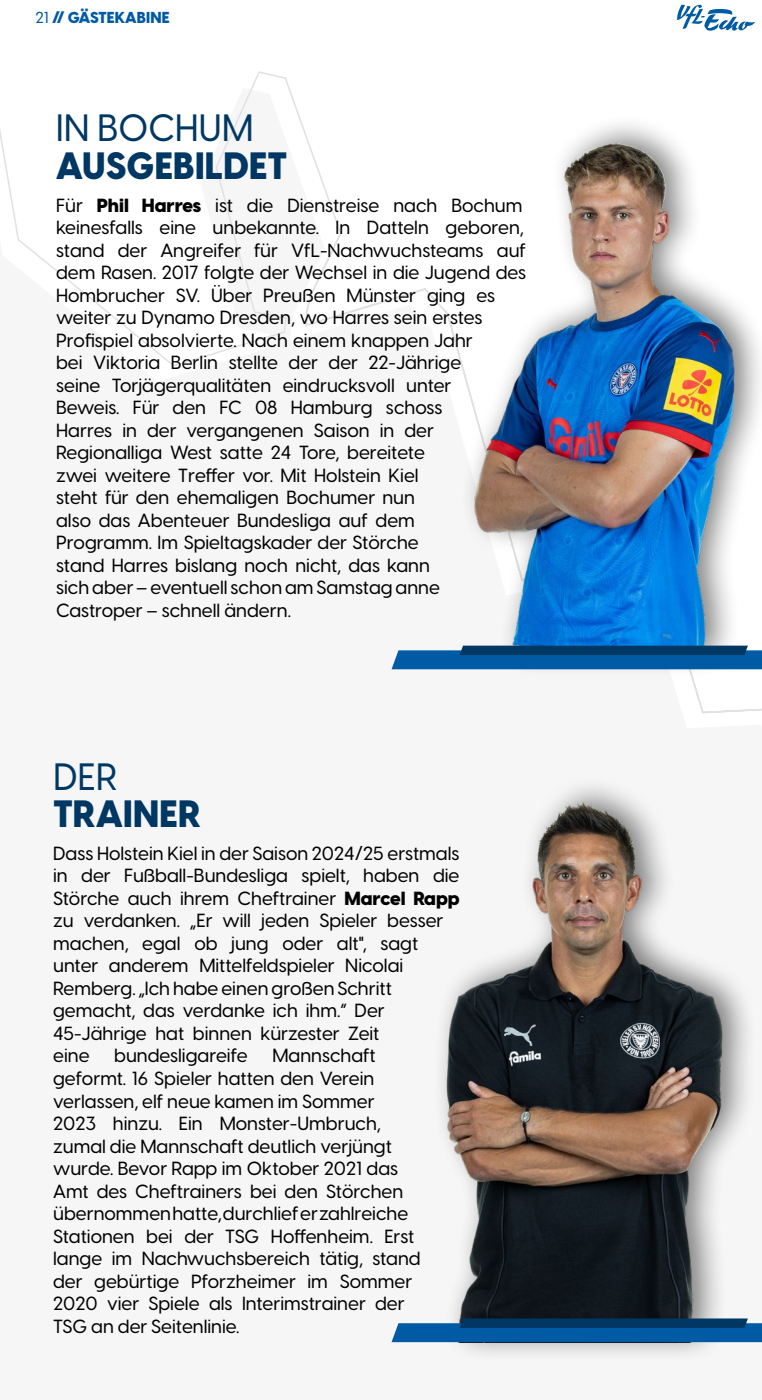
<style>
.page{position:relative;width:762px;height:1400px;background:#fff}
.page>*{position:absolute;margin:0;border:0;box-sizing:border-box;transform-origin:0 0}
.t1{font:800 37.5px "Visby CF";letter-spacing:.01em;color:#003863}
.t2{font:500 37.5px "Visby CF";letter-spacing:.01em;color:#003863}
.t3{font:500 18.75px/22.5px "Visby CF";color:#000}
.t4{font:800 15.62px "Visby CF";letter-spacing:.01em;color:#005ba4}
.s1{font-weight:500}
.s2{font-weight:800}
</style>
<div class="page">
<div style="left:0;top:826px;width:762px;height:574px;background:#f6f6f6"></div>
<svg style="left:677px;top:4px;width:78px;height:27px"></svg>
<div style="left:432px;top:774px;width:326px;height:589px;background:#000;opacity:.5"></div>
<img style="left:432px;top:795px;width:326px;height:523px">
<svg style="left:391px;top:1318px;width:371px;height:24px;background:#0f5893"></svg>
<div style="left:459px;top:113px;width:303px;height:566px;background:#000;opacity:.5"></div>
<img style="left:398px;top:136px;width:364px;height:509px">
<svg style="left:391px;top:645px;width:371px;height:24px;background:#105b96"></svg>
<p class="t4" style="left:35px;top:5px;width:136px"><span class="s1">21</span> // GÄSTEKABINE</p>
<h1 class="t2" style="left:56px;top:100px;width:199px">IN BOCHUM</h1>
<h1 class="t1" style="left:56px;top:136px;width:232px">AUSGEBILDET</h1>
<p class="t3" style="left:56px;top:192px;width:472px">Für <span class="s2">Phil Harres</span> ist die Dienstreise nach Bochum keinesfalls eine unbekannte. In Datteln geboren, stand der Angreifer für VfL-Nachwuchsteams auf dem Rasen. 2017 folgte der Wechsel in die Jugend des Hombrucher SV. Über Preußen Münster ging es weiter zu Dynamo Dresden, wo Harres sein erstes Profispiel absolvierte. Nach einem knappen Jahr<br>bei Viktoria Berlin stellte der der 22-Jährige<br>seine Torjägerqualitäten eindrucksvoll unter<br>Beweis. Für den FC 08 Hamburg schoss<br>Harres in der vergangenen Saison in der Regionalliga West satte 24 Tore, bereitete<br>zwei weitere Treffer vor. Mit Holstein Kiel<br>steht für den ehemaligen Bochumer nun<br>also das Abenteuer Bundesliga auf dem<br>Programm. Im Spieltagskader der Störche<br>stand Harres bislang noch nicht, das kann<br>sich aber – eventuell schon am Samstag anne Castroper – schnell ändern.</p>
<h1 class="t2" style="left:53px;top:748px;width:66px">DER</h1>
<h1 class="t1" style="left:53px;top:784px;width:149px">TRAINER</h1>
<p class="t3" style="left:53px;top:841px;width:408px">Dass Holstein Kiel in der Saison 2024/25 erstmals in der Fußball-Bundesliga spielt, haben die Störche auch ihrem Cheftrainer <span class="s2">Marcel Rapp </span>zu verdanken. „Er will jeden Spieler besser machen, egal ob jung oder alt", sagt unter anderem Mittelfeldspieler Nicolai Remberg. „Ich habe einen großen Schritt gemacht, das verdanke ich ihm.“ Der 45-Jährige hat binnen kürzester Zeit<br>eine</p>
<p class="t3" style="left:53px;top:1043px;width:369px;text-indent:219px">Mannschaft geformt. 16 Spieler hatten den Verein verlassen, elf neue kamen im Sommer 2023 hinzu. Ein Monster-Umbruch, zumal die Mannschaft deutlich verjüngt wurde. Bevor Rapp im Oktober 2021 das Amt des Cheftrainers bei den Störchen übernommen hatte, durchlief er zahlreiche Stationen bei der TSG Hoffenheim. Erst lange im Nachwuchsbereich tätig, stand der gebürtige Pforzheimer im Sommer 2020 vier Spiele als Interimstrainer der TSG an der Seitenlinie.</p>
<p class="t3" style="left:114px;top:1043px;width:135px">bundesligareife</p>
</div>
